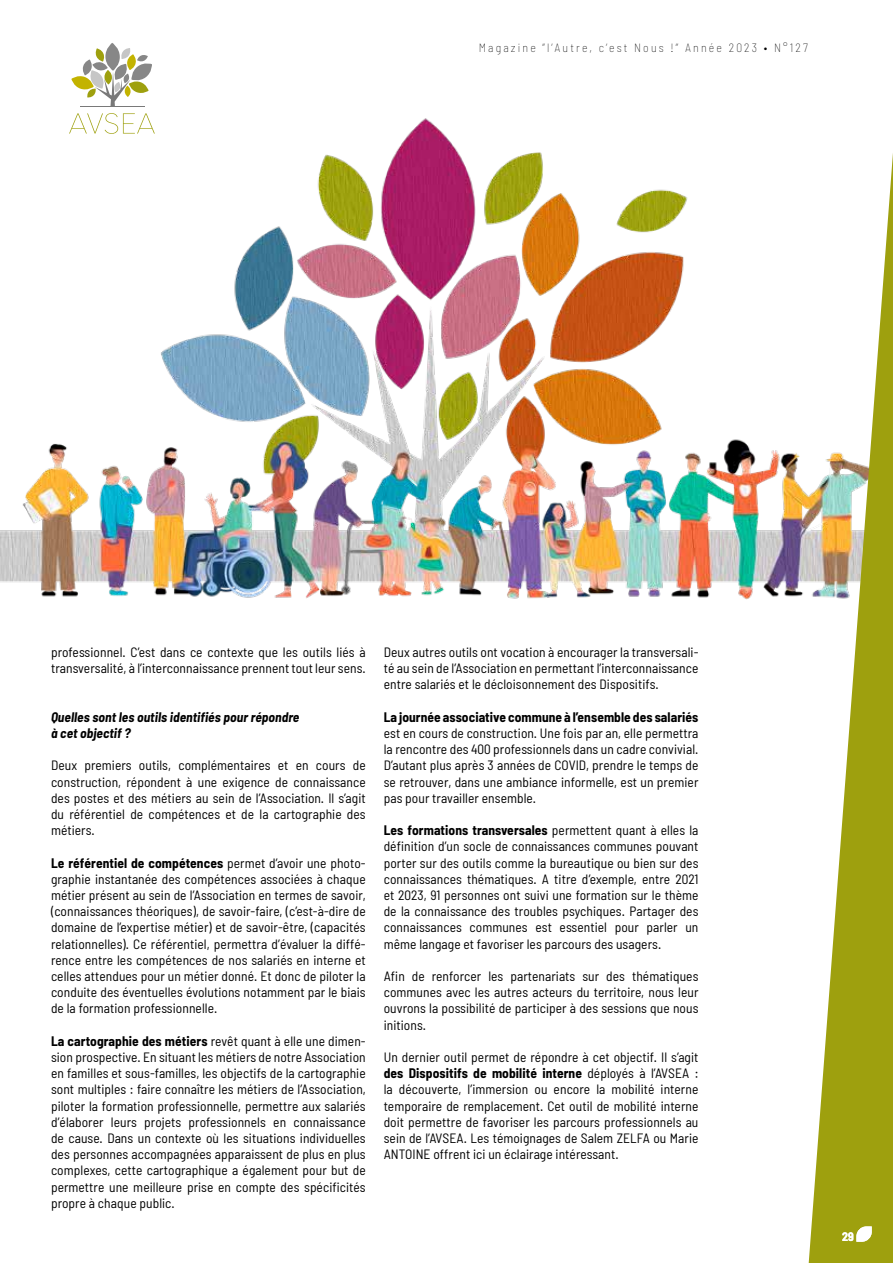
<style>
.page{position:relative;width:893px;height:1263px;background:#fff}
.page>*{position:absolute;margin:0;border:0;box-sizing:border-box;transform-origin:0 0}
.t1{font:semi-condensed 13.5px/16.2px "Barlow";letter-spacing:.005em;color:#000;text-align:justify}
.t2{font:italic 700 semi-condensed 13.5px/16.2px "Barlow";letter-spacing:.005em;color:#000}
.t3{font:700 semi-condensed 13.5px "Barlow";letter-spacing:.005em;color:#000}
.t4{font:100 semi-condensed 12px "Barlow";letter-spacing:.18em;color:#000}
.t5{font:700 semi-condensed 12px "Barlow";color:#fff}
.s1{font-weight:700}
</style>
<div class="page">
<img style="left:0;top:106px;width:809px;height:494px">
<svg style="left:809px;top:153px;width:84px;height:1110px"></svg>
<svg style="left:69px;top:113px;width:86px;height:21px"></svg>
<svg style="left:105px;top:43px;width:15px;height:28px"></svg>
<hr style="left:80px;top:106px;width:64px;height:1px;background:#797979">
<svg style="left:71px;top:48px;width:81px;height:58px"></svg>
<svg style="left:856px;top:1226px;width:16px;height:16px"></svg>
<p class="t4" style="left:479px;top:40px;width:331px">Magazine ”l’Autre, c’est Nous !” Année 2023 • N°127</p>
<p class="t1" style="left:51px;top:644px;width:316px">professionnel. C’est dans ce contexte que les outils liés à transversalité, à l’interconnaissance prennent tout leur sens.</p>
<p class="t2" style="left:51px;top:708px;width:250px">Quelles sont les outils identifiés pour répondre à cet objectif ?</p>
<p class="t1" style="left:51px;top:757px;width:316px">Deux premiers outils, complémentaires et en cours de construction, répondent à une exigence de connaissance des postes et des métiers au sein de l’Association. Il s’agit du référentiel de compétences et de la cartographie des métiers.</p>
<p class="t1" style="left:51px;top:854px;width:316px"><span class="s1">Le référentiel de compétences</span> permet d’avoir une photo&shy;graphie instantanée des compétences associées à chaque métier présent au sein de l’Association en termes de savoir, (connaissances théoriques), de savoir-faire, (c’est-à-dire de domaine de l’expertise métier) et de savoir-être, (capacités relationnelles). Ce référentiel, permettra d’évaluer la diffé&shy;rence entre les compétences de nos salariés en interne et celles attendues pour un métier donné. Et donc de piloter la conduite des éventuelles évolutions notamment par le biais de la formation professionnelle.</p>
<p class="t1" style="left:51px;top:1032px;width:316px"><span class="s1">La cartographie des métiers</span> revêt quant à elle une dimen&shy;sion prospective. En situant les métiers de notre Association en familles et sous-familles, les objectifs de la cartographie sont multiples : faire connaître les métiers de l’Association, piloter la formation professionnelle, permettre aux salariés d’élaborer leurs projets professionnels en connaissance de cause. Dans un contexte où les situations individuelles des personnes accompagnées apparaissent de plus en plus complexes, cette cartographique a également pour but de permettre une meilleure prise en compte des spécificités propre à chaque public.</p>
<p class="t1" style="left:384px;top:644px;width:316px">Deux autres outils ont vocation à encourager la transversali&shy;té au sein de l’Association en permettant l’interconnaissance entre salariés et le décloisonnement des Dispositifs.</p>
<p class="t3" style="left:384px;top:709px;width:316px">La journée associative commune à l’ensemble des salariés</p>
<p class="t1" style="left:384px;top:725px;width:316px">est en cours de construction. Une fois par an, elle permettra la rencontre des 400 professionnels dans un cadre convivial.<br>D’autant plus après 3 années de COVID, prendre le temps de se retrouver, dans une ambiance informelle, est un premier pas pour travailler ensemble.</p>
<p class="t1" style="left:384px;top:822px;width:316px"><span class="s1">Les formations transversales</span> permettent quant à elles la définition d’un socle de connaissances communes pouvant porter sur des outils comme la bureautique ou bien sur des connaissances thématiques. A titre d’exemple, entre 2021 et 2023, 91 personnes ont suivi une formation sur le thème de la connaissance des troubles psychiques. Partager des connaissances communes est essentiel pour parler un même langage et favoriser les parcours des usagers.</p>
<p class="t1" style="left:384px;top:968px;width:316px">Afin de renforcer les partenariats sur des thématiques communes avec les autres acteurs du territoire, nous leur ouvrons la possibilité de participer à des sessions que nous initions.</p>
<p class="t1" style="left:384px;top:1049px;width:316px">Un dernier outil permet de répondre à cet objectif. Il s’agit <span class="s1">des Dispositifs de mobilité interne</span> déployés à l’AVSEA : la découverte, l’immersion ou encore la mobilité interne temporaire de remplacement. Cet outil de mobilité interne doit permettre de favoriser les parcours professionnels au sein de l’AVSEA. Les témoignages de Salem ZELFA ou Marie ANTOINE offrent ici un éclairage intéressant.</p>
<p class="t5" style="left:842px;top:1230px;width:13px">29</p>
</div>
